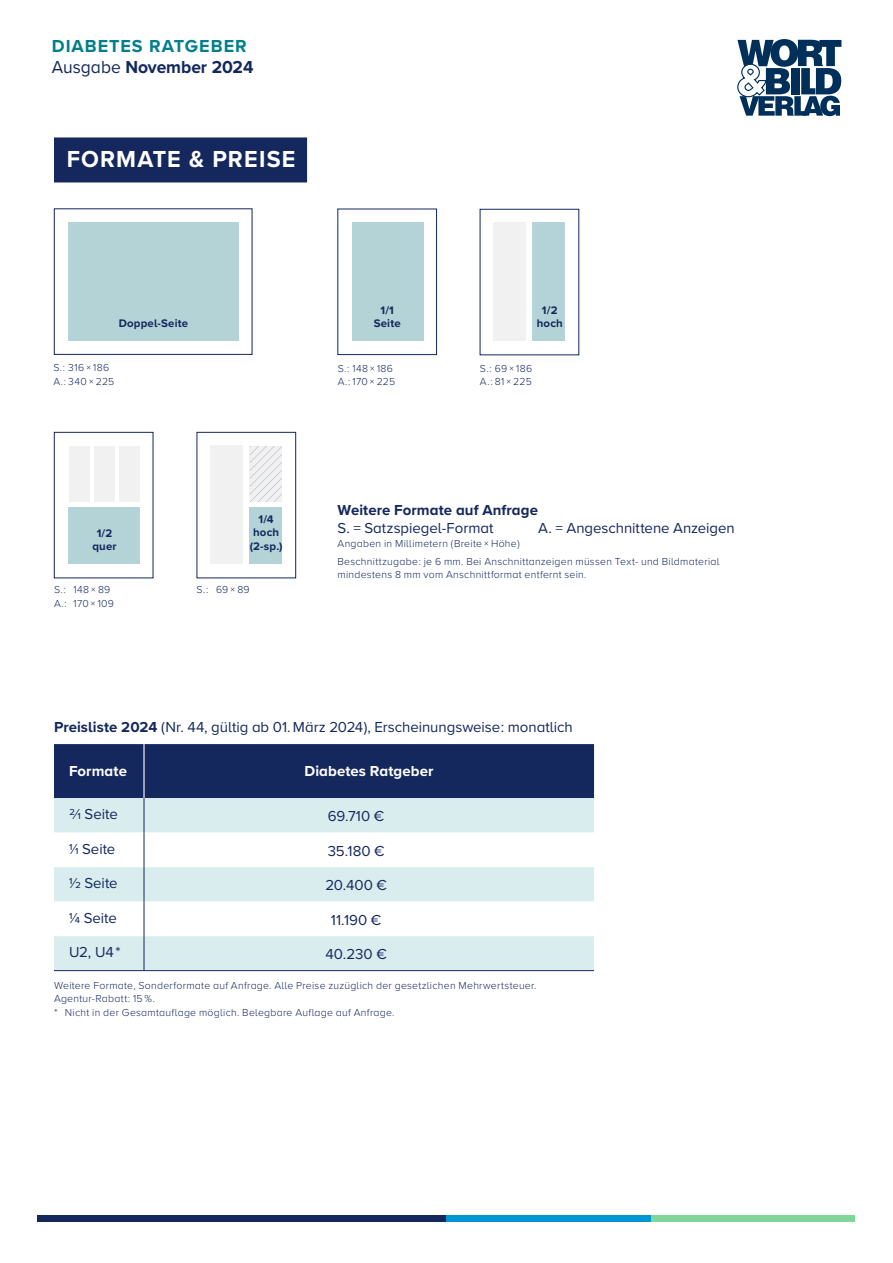
<style>
.page{position:relative;width:893px;height:1263px;background:#fff}
.page>*{position:absolute;margin:0;border:0;box-sizing:border-box;transform-origin:0 0}
.t1{font:700 24px "Proxima Nova A";letter-spacing:.05em;color:#fff}
.t2{font:700 18px/21px "Proxima Nova A";letter-spacing:.03em;color:#007e8b}
.t3{font:15px "Proxima Nova A";letter-spacing:-.005em;color:#14285d}
.t4{font:700 15px "Proxima Nova A";letter-spacing:.005em;color:#14285d}
.t5{font:700 15px "Proxima Nova A";letter-spacing:.005em;color:#fff}
.t6{font:700 11.4px/13.6px "Proxima Nova A";letter-spacing:.015em;color:#14285d;text-align:center}
.t7{font:300 10.5px/13.5px "Proxima Nova A";letter-spacing:.025em;color:#14285d}
.s1{font-weight:400;color:#14285d}
.s2{color:#14285d}
.s3{font-weight:700}
</style>
<div class="page">
<svg style="left:737px;top:39px;width:104px;height:77px"></svg>
<div style="left:38px;top:1215px;width:408px;height:6px;background:#14285d"></div>
<div style="left:651px;top:1215px;width:204px;height:6px;background:#7ed699"></div>
<div style="left:446px;top:1215px;width:205px;height:6px;background:#0095d3"></div>
<div style="left:54px;top:137px;width:253px;height:45px;background:#14285d"></div>
<div style="left:54px;top:744px;width:540px;height:54px;background:#14285d"></div>
<div style="left:54px;top:798px;width:540px;height:172px;background:#d9ecee"></div>
<svg style="left:54px;top:832px;width:540px;height:104px"></svg>
<hr style="left:143px;top:744px;width:2px;height:54px;background:#fff">
<hr style="left:144px;top:798px;width:1px;height:35px;background:#14285d">
<hr style="left:144px;top:833px;width:1px;height:34px;background:#14285d">
<hr style="left:144px;top:867px;width:1px;height:35px;background:#14285d">
<hr style="left:144px;top:902px;width:1px;height:34px;background:#14285d">
<hr style="left:144px;top:936px;width:1px;height:34px;background:#14285d">
<hr style="left:54px;top:970px;width:90px;height:1px;background:#14285d">
<hr style="left:144px;top:970px;width:450px;height:1px;background:#14285d">
<div style="left:48px;top:207px;width:210px;height:158px;background:#000;opacity:.13"></div>
<div style="left:54px;top:209px;width:198px;height:146px;border:1px solid #14285d"></div>
<div style="left:69px;top:223px;width:170px;height:118px;background:#b4d3d7"></div>
<div style="left:332px;top:207px;width:111px;height:158px;background:#000;opacity:.13"></div>
<div style="left:338px;top:209px;width:99px;height:146px;border:1px solid #14285d"></div>
<div style="left:352px;top:223px;width:71px;height:118px;background:#b4d3d7"></div>
<div style="left:474px;top:208px;width:111px;height:158px;background:#000;opacity:.13"></div>
<div style="left:533px;top:223px;width:32px;height:118px;background:#b4d3d7"></div>
<div style="left:494px;top:223px;width:32px;height:118px;background:#f1f1f1"></div>
<div style="left:48px;top:431px;width:111px;height:158px;background:#000;opacity:.13"></div>
<div style="left:54px;top:432px;width:99px;height:146px;border:1px solid #14285d"></div>
<div style="left:69px;top:507px;width:71px;height:57px;background:#b4d3d7"></div>
<div style="left:69px;top:446px;width:20px;height:56px;background:#f1f1f1"></div>
<div style="left:119px;top:446px;width:21px;height:56px;background:#f1f1f1"></div>
<div style="left:94px;top:446px;width:21px;height:56px;background:#f1f1f1"></div>
<div style="left:191px;top:431px;width:111px;height:158px;background:#000;opacity:.13"></div>
<div style="left:197px;top:432px;width:99px;height:146px;border:1px solid #14285d"></div>
<div style="left:250px;top:507px;width:32px;height:57px;background:#b4d3d7"></div>
<div style="left:210px;top:446px;width:33px;height:118px;background:#f1f1f1"></div>
<svg style="left:250px;top:446px;width:33px;height:56px"></svg>
<h2 class="t2" style="left:52px;top:35px;width:203px">DIABETES RATGEBER<br><span class="s1">Ausgabe</span> <span class="s2">November 2024</span></h2>
<p class="t1" style="left:67px;top:142px;width:230px">FORMATE &amp; PREISE</p>
<p class="t6" style="left:119px;top:316px;width:71px">Doppel-Seite</p>
<p class="t7" style="left:53px;top:360px;width:57px">S. : 316 × 186</p>
<p class="t7" style="left:53px;top:374px;width:62px">A. : 340 × 225</p>
<p class="t6" style="left:92px;top:526px;width:26px">1/2 quer</p>
<p class="t7" style="left:54px;top:582px;width:58px">S. : 148 × 89</p>
<p class="t7" style="left:54px;top:596px;width:62px">A. : 170 × 109</p>
<p class="t6" style="left:253px;top:512px;width:27px">1/4 hoch</p>
<p class="t6" style="left:250px;top:539px;width:34px">(2-sp.)</p>
<p class="t7" style="left:196px;top:582px;width:55px">S. : 69 × 89</p>
<p class="t6" style="left:374px;top:303px;width:28px">1/1<br>Seite</p>
<p class="t6" style="left:537px;top:303px;width:27px">1/2 hoch</p>
<p class="t7" style="left:338px;top:361px;width:57px">S. : 148 × 186</p>
<p class="t7" style="left:338px;top:374px;width:59px">A. : 170 × 225</p>
<p class="t7" style="left:480px;top:361px;width:54px">S. : 69 × 186</p>
<p class="t7" style="left:480px;top:374px;width:53px">A. : 81 × 225</p>
<p class="t4" style="left:338px;top:499px;width:202px">Weitere Formate auf Anfrage</p>
<p class="t3" style="left:338px;top:517px;width:158px">S. = Satzspiegel-Format</p>
<p class="t3" style="left:538px;top:517px;width:198px">A. = Angeschnittene Anzeigen</p>
<p class="t7" style="left:338px;top:536px;width:184px">Angaben in Millimetern ( Breite × Höhe )</p>
<p class="t7" style="left:338px;top:554px;width:383px">Beschnittzugabe : je 6 mm. Bei Anschnittanzeigen müssen Text- und Bildmaterial mindestens 8 mm vom Anschnittformat entfernt sein.</p>
<p class="t3" style="left:54px;top:716px;width:520px"><span class="s3">Preisliste 2024</span> ( Nr. 44, gültig ab 01. März 2024 ), Erscheinungsweise : monatlich</p>
<p class="t5" style="left:69px;top:760px;width:59px">Formate</p>
<p class="t5" style="left:304px;top:760px;width:131px">Diabetes Ratgeber</p>
<p class="t3" style="left:69px;top:803px;width:50px">2/1 Seite</p>
<p class="t3" style="left:328px;top:805px;width:58px">69.710 €</p>
<p class="t3" style="left:69px;top:837px;width:48px">1/1 Seite</p>
<p class="t3" style="left:328px;top:839px;width:58px">35.180 €</p>
<p class="t3" style="left:69px;top:872px;width:50px">1/2 Seite</p>
<p class="t3" style="left:325px;top:874px;width:63px">20.400 €</p>
<p class="t3" style="left:69px;top:906px;width:49px">1/4 Seite</p>
<p class="t3" style="left:331px;top:908px;width:52px">11.190 €</p>
<p class="t3" style="left:69px;top:941px;width:53px">U2, U4 *</p>
<p class="t3" style="left:326px;top:943px;width:63px">40.230 €</p>
<p class="t7" style="left:54px;top:978px;width:484px">Weitere Formate, Sonderformate auf Anfrage. Alle Preise zuzüglich der gesetzlichen Mehrwertsteuer.<br>Agentur-Rabatt : 15 %.</p>
<p class="t7" style="left:54px;top:1005px;width:342px">* Nicht in der Gesamtauflage möglich. Belegbare Auflage auf Anfrage.</p>
</div>
